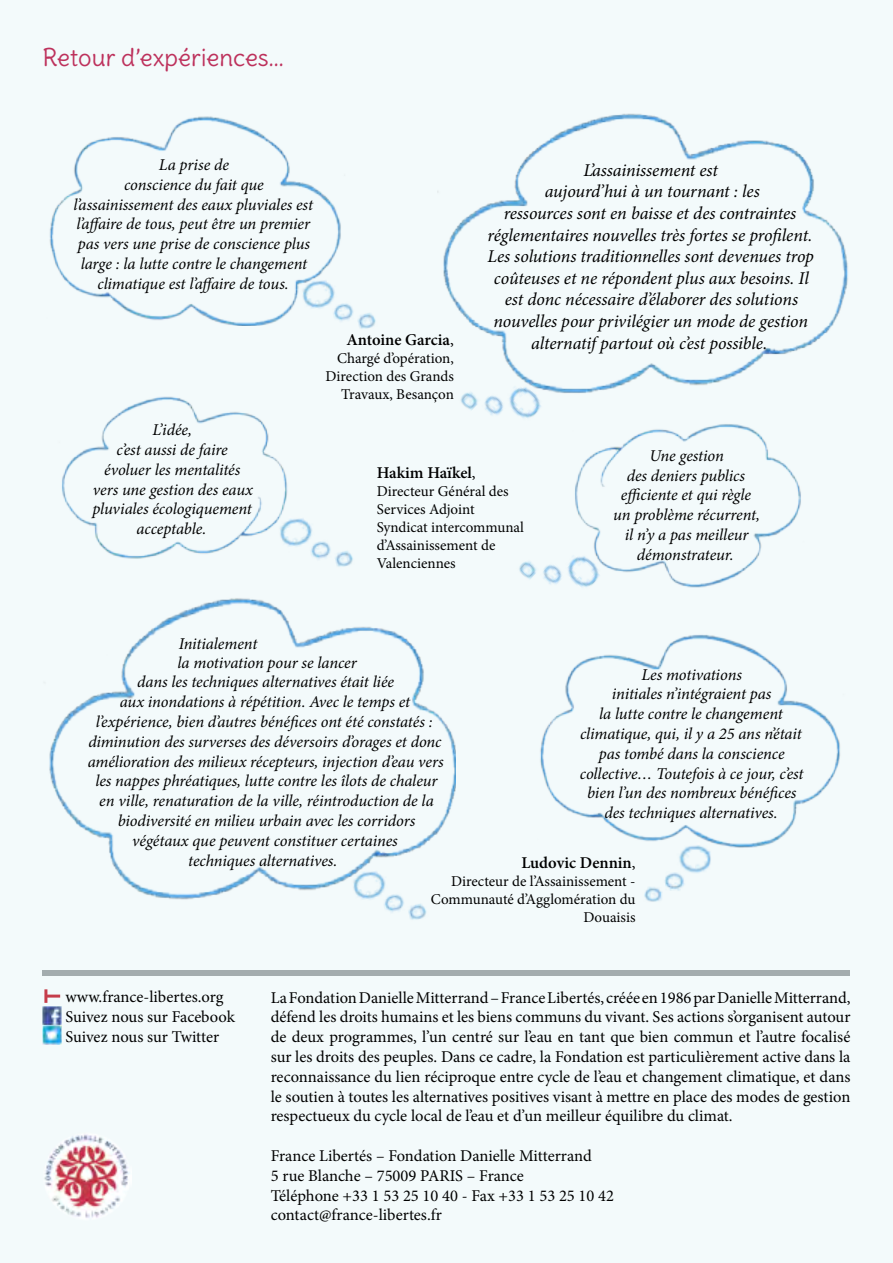
<style>
.page{position:relative;width:893px;height:1263px;background:#f3fafb}
.page>*{position:absolute;margin:0;border:0;box-sizing:border-box;transform-origin:0 0}
.t1{font:24px "Delius";color:#bd315c}
.t2{font:italic 18px/21.6px "Minion Pro";letter-spacing:-.01em;color:#000;text-align:center}
.t3{font:italic 16.5px/19.8px "Minion Pro";letter-spacing:-.01em;color:#000;text-align:center}
.t4{font:16.5px/19.8px "Minion Pro";color:#000}
.t5{font:600 16.5px "Minion Pro";color:#000}
.t6{font:15px/18px "Minion Pro";color:#000;text-align:right}
.s1{font-weight:400}
</style>
<div class="page">
<img style="left:540px;top:634px;width:300px;height:214px">
<img style="left:49px;top:116px;width:292px;height:209px">
<img style="left:49px;top:598px;width:406px;height:302px">
<img style="left:62px;top:396px;width:226px;height:163px">
<img style="left:575px;top:424px;width:226px;height:164px">
<img style="left:443px;top:113px;width:405px;height:280px">
<img style="left:44px;top:1134px;width:88px;height:85px">
<div style="left:43px;top:971px;width:807px;height:5px;background:#a3acae"></div>
<img style="left:43px;top:1006px;width:18px;height:38px">
<hr style="left:46px;top:994px;width:14px;height:3px;background:#c53d4b">
<hr style="left:44px;top:989px;width:3px;height:14px;background:#c53d4b">
<img style="left:290px;top:262px;width:86px;height:67px">
<img style="left:446px;top:345px;width:110px;height:73px">
<img style="left:267px;top:500px;width:86px;height:67px">
<img style="left:519px;top:514px;width:95px;height:74px">
<img style="left:340px;top:853px;width:99px;height:67px">
<img style="left:632px;top:838px;width:88px;height:64px">
<h1 class="t1" style="left:43px;top:43px;width:243px">Retour d’expériences...</h1>
<p class="t3" style="left:73px;top:155px;width:241px">La prise de<br>conscience du fait que l’assainissement des eaux pluviales est l’affaire de tous, peut être un premier pas vers une prise de conscience plus large : la lutte contre le changement climatique est l’affaire de tous.</p>
<p class="t2" style="left:487px;top:159px;width:328px">L’assainissement est<br>aujourd’hui à un tournant : les<br>ressources sont en baisse et des contraintes réglementaires nouvelles très fortes se profilent.<br>Les solutions traditionnelles sont devenues trop coûteuses et ne répondent plus aux besoins. Il est donc nécessaire d’élaborer des solutions nouvelles pour privilégier un mode de gestion alternatif partout où c’est possible.</p>
<p class="t5" style="left:346px;top:328px;width:109px">Antoine Garcia<span class="s1">,</span></p>
<p class="t6" style="left:325px;top:349px;width:130px">Chargé d’opération,<br>Direction des Grands<br>Travaux, Besançon</p>
<p class="t3" style="left:92px;top:420px;width:162px">L’idée,<br>c’est aussi de faire évoluer les mentalités vers une gestion des eaux pluviales écologiquement acceptable.</p>
<p class="t3" style="left:179px;top:633px;width:80px">Initialement</p>
<p class="t5" style="left:377px;top:461px;width:100px">Hakim Haïkel<span class="s1">,</span></p>
<p class="t6" style="left:377px;top:482px;width:149px;text-align:left">Directeur Général des<br>Services Adjoint<br>Syndicat intercommunal d’Assainissement de<br>Valenciennes</p>
<p class="t3" style="left:613px;top:446px;width:148px">Une gestion<br>des deniers publics efficiente et qui règle un problème récurrent, il n’y a pas meilleur démonstrateur.</p>
<p class="t3" style="left:88px;top:652px;width:357px">la motivation pour se lancer<br>dans les techniques alternatives était liée<br>aux inondations à répétition. Avec le temps et l’expérience, bien d’autres bénéfices ont été constatés : diminution des surverses des déversoirs d’orages et donc amélioration des milieux récepteurs, injection d’eau vers les nappes phréatiques, lutte contre les îlots de chaleur en ville, renaturation de la ville, réintroduction de la biodiversité en milieu urbain avec les corridors végétaux que peuvent constituer certaines<br>techniques alternatives.</p>
<p class="t3" style="left:580px;top:664px;width:225px">Les motivations<br>initiales n’intégraient pas<br>la lutte contre le changement climatique, qui, il y a 25 ans n’était pas tombé dans la conscience collective… Toutefois à ce jour, c’est bien l’un des nombreux bénéfices des techniques alternatives.</p>
<p class="t5" style="left:521px;top:851px;width:116px">Ludovic Dennin<span class="s1">,</span></p>
<p class="t6" style="left:431px;top:872px;width:206px">Directeur de l’Assainissement -<br>Communauté d’Agglomération du<br>Douaisis</p>
<p class="t4" style="left:65px;top:987px;width:171px">www.france-libertes.org<br>Suivez nous sur Facebook<br>Suivez nous sur Twitter</p>
<p class="t4" style="left:271px;top:987px;width:581px;text-align:justify">La Fondation Danielle Mitterrand – France Libertés, créée en 1986 par Danielle Mitterrand, défend les droits humains et les biens communs du vivant. Ses actions s’organisent autour de deux programmes, l’un centré sur l’eau en tant que bien commun et l’autre focalisé sur les droits des peuples. Dans ce cadre, la Fondation est particulièrement active dans la reconnaissance du lien réciproque entre cycle de l’eau et changement climatique, et dans le soutien à toutes les alternatives positives visant à mettre en place des modes de gestion respectueux du cycle local de l’eau et d’un meilleur équilibre du climat.</p>
<p class="t4" style="left:271px;top:1146px;width:345px">France Libertés – Fondation Danielle Mitterrand<br>5 rue Blanche – 75009 PARIS – France<br>Téléphone +33 1 53 25 10 40 - Fax +33 1 53 25 10 42 contact@france-libertes.fr</p>
</div>
